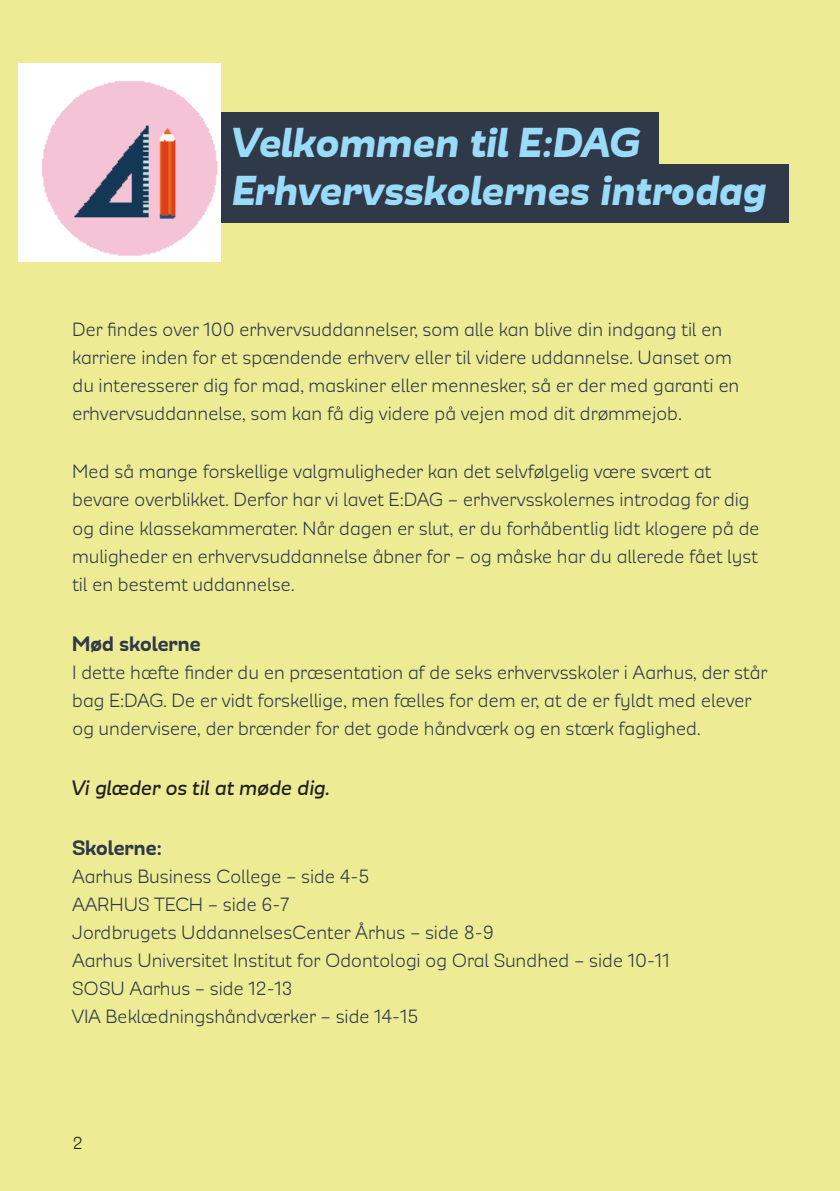
<style>
.page{position:relative;width:840px;height:1191px;background:#fff}
.page>*{position:absolute;margin:0;border:0;box-sizing:border-box;transform-origin:0 0}
.t1{font:italic 900 48px "Modernica";letter-spacing:-.015em;color:#99dbf8}
.t2{font:italic 500 24px "Modernica";letter-spacing:-.015em;color:#231f20}
.Overskrift_Brødtekst{font:800 24px "Modernica";letter-spacing:-.015em;color:#2f3948}
.Brødtekst{font:22px/28px "Modernica";letter-spacing:-.01em;color:#2f3948}
.t3{font:20px "Modernica";color:#231f20}
</style>
<div class="page">
<div style="left:0;top:0;width:839px;height:1191px;background:#edec95"></div>
<div style="left:179px;top:112px;width:479px;height:70px;background:#2f3948"></div>
<div style="left:179px;top:164px;width:609px;height:58px;background:#2f3948"></div>
<img style="left:18px;top:63px;width:203px;height:199px">
<p class="t1" style="left:232px;top:120px;width:409px">Velkommen til E:DAG</p>
<p class="t1" style="left:232px;top:168px;width:536px">Erhvervsskolernes introdag</p>
<p class="Brødtekst" style="left:72px;top:316px;width:668px">Der findes over 100 erhvervsuddannelser, som alle kan blive din indgang til en karriere inden for et spændende erhverv eller til videre uddannelse. Uanset om du interesserer dig for mad, maskiner eller mennesker, så er der med garanti en erhvervsuddannelse, som kan få dig videre på vejen mod dit drømmejob.</p>
<p class="Brødtekst" style="left:72px;top:458px;width:689px">Med så mange forskellige valgmuligheder kan det selvfølgelig være svært at bevare overblikket. Derfor har vi lavet E:DAG – erhvervsskolernes introdag for dig og dine klassekammerater. Når dagen er slut, er du forhåbentlig lidt klogere på de muligheder en erhvervsuddannelse åbner for – og måske har du allerede fået lyst til en bestemt uddannelse.</p>
<p class="Overskrift_Brødtekst" style="left:72px;top:632px;width:130px">Mød skolerne</p>
<p class="Brødtekst" style="left:72px;top:658px;width:696px">I dette hæfte finder du en præsentation af de seks erhvervsskoler i Aarhus, der står bag E:DAG. De er vidt forskellige, men fælles for dem er, at de er fyldt med elever og undervisere, der brænder for det gode håndværk og en stærk faglighed.</p>
<p class="t2" style="left:72px;top:776px;width:258px">Vi glæder os til at møde dig.</p>
<p class="Overskrift_Brødtekst" style="left:72px;top:836px;width:91px">Skolerne:</p>
<p class="Brødtekst" style="left:72px;top:862px;width:299px">Aarhus Business College – side 4-5</p>
<p class="Brødtekst" style="left:72px;top:890px;width:219px">AARHUS TECH – side 6-7</p>
<p class="Brødtekst" style="left:72px;top:918px;width:423px">Jordbrugets UddannelsesCenter Århus – side 8-9</p>
<p class="Brødtekst" style="left:72px;top:946px;width:599px">Aarhus Universitet Institut for Odontologi og Oral Sundhed – side 10-11</p>
<p class="Brødtekst" style="left:72px;top:974px;width:222px">SOSU Aarhus – side 12-13</p>
<p class="Brødtekst" style="left:72px;top:1002px;width:348px">VIA Beklædningshåndværker – side 14-15</p>
<p class="t3" style="left:73px;top:1133px;width:11px">2</p>
</div>
